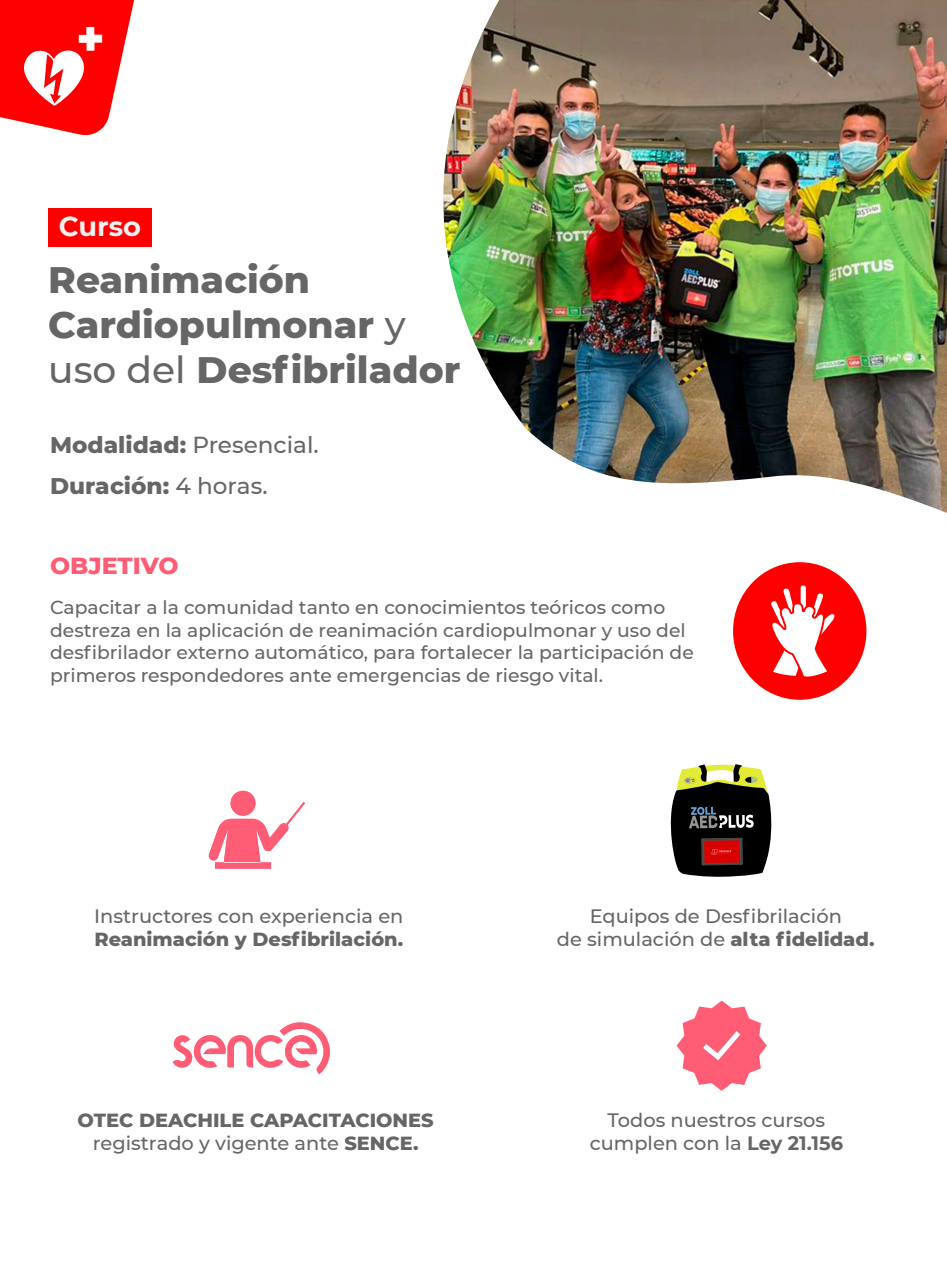
<style>
.page{position:relative;width:947px;height:1262px;background:#fff}
.page>*{position:absolute;margin:0;border:0;box-sizing:border-box;transform-origin:0 0}
.t1{font:800 37.62px/45.1px "Montserrat";color:#666}
.t2{font:700 27.25px "Montserrat";color:#f2f2f2}
.t3{font:800 23.75px "Montserrat";color:#ff5c76}
.t4{font:800 23.12px/40.6px "Montserrat";color:#666}
.t5{font:500 19.38px/23.2px "Montserrat";color:#666;text-align:center}
.t6{font:800 19.38px/23.2px "Montserrat";color:#666;text-align:center}
.t7{font:500 18.75px/22.5px "Montserrat";color:#666}
.s1{font-weight:500}
.s2{font-weight:800}
.s3{font-weight:700}
</style>
<div class="page">
<div style="left:48px;top:208px;width:104px;height:39px;background:#f00"></div>
<svg style="left:0;top:0;width:134px;height:135px"></svg>
<div style="left:733px;top:562px;width:133px;height:137px;background:#f00;border-radius:50%"></div>
<svg style="left:771px;top:585px;width:64px;height:92px"></svg>
<img style="left:443px;top:0;width:504px;height:513px">
<svg style="left:173px;top:1022px;width:157px;height:52px"></svg>
<svg style="left:208px;top:790px;width:97px;height:78px"></svg>
<svg style="left:670px;top:764px;width:102px;height:113px"></svg>
<svg style="left:677px;top:1000px;width:90px;height:90px"></svg>
<h2 class="t2" style="left:59px;top:206px;width:84px">Curso</h2>
<h1 class="t1" style="left:48px;top:254px;width:414px">Reanimación<br>Cardiopulmonar <span class="s1">y uso del</span> Desfibrilador</h1>
<p class="t4" style="left:50px;top:423px;width:270px">Modalidad: <span class="s1">Presencial.<br></span>Duración: <span class="s1">4 horas.</span></p>
<p class="t3" style="left:50px;top:548px;width:130px">OBJETIVO</p>
<p class="t7" style="left:50px;top:595px;width:645px">Capacitar a la comunidad tanto en conocimientos teóricos como destreza en la aplicación de reanimación cardiopulmonar y uso del desfibrilador externo automático, para fortalecer la participación de primeros respondedores ante emergencias de riesgo vital.</p>
<p class="t5" style="left:94px;top:903px;width:311px">Instructores con experiencia en</p>
<p class="t6" style="left:94px;top:926px;width:310px">Reanimación y Desfibrilación.</p>
<p class="t5" style="left:557px;top:903px;width:319px">Equipos de Desfibrilación<br>de simulación de <span class="s2">alta fidelidad.</span></p>
<p class="t6" style="left:78px;top:1107px;width:358px">OTEC DEACHILE CAPACITACIONES <span class="s1">registrado y vigente ante</span> SENCE.</p>
<p class="t5" style="left:590px;top:1107px;width:255px">Todos nuestros cursos cumplen con la <span class="s3">Ley 21.156</span></p>
</div>
